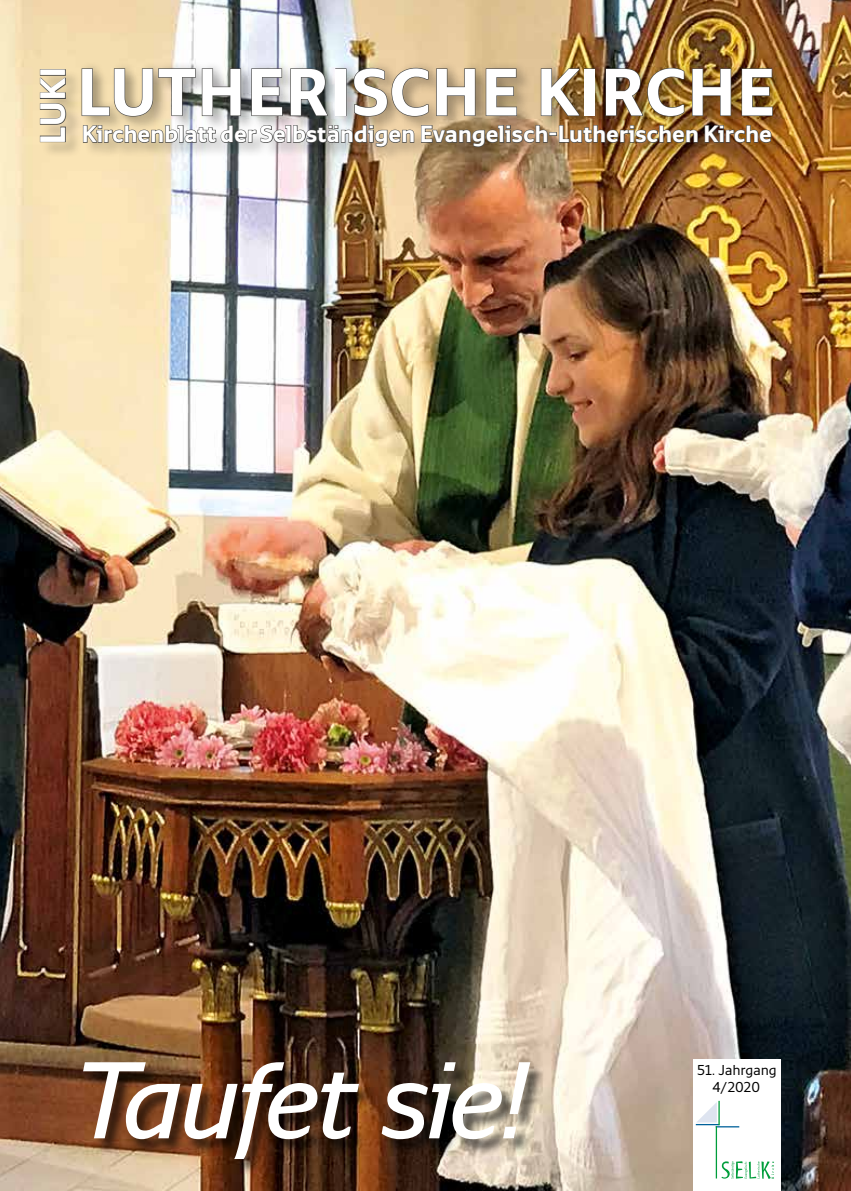
<style>
.page{position:relative;width:851px;height:1191px;background:#fff}
.page>*{position:absolute;margin:0;border:0;box-sizing:border-box;transform-origin:0 0}
.t1{font:italic 600 108px "Monitor";letter-spacing:-.04em;color:#fff}
.t2{font:700 66px "Monitor";letter-spacing:-.005em;color:#fff}
.t3{font:700 35.25px "Monitor";color:#fff}
.t4{font:700 23.25px "Monitor";letter-spacing:-.02em;color:#fff}
.t5{font:14.25px/17.1px "Monitor";letter-spacing:-.025em;color:#000;text-align:center}
</style>
<div class="page">
<img style="left:0;top:0;width:850px;height:1191px">
<div style="left:693px;top:1059px;width:87px;height:132px;background:#fff"></div>
<svg style="left:695px;top:1100px;width:44px;height:27px"></svg>
<hr style="left:715px;top:1126px;width:2px;height:52px;background:#009d3b">
<svg style="left:721px;top:1161px;width:53px;height:18px"></svg>
<div style="left:82px;top:68px;width:707px;height:95px;background:#000;opacity:.2"></div>
<div style="left:78px;top:60px;width:707px;height:65px;background:#000;opacity:.2"></div>
<svg style="left:81px;top:68px;width:160px;height:49px;background:#aca48f"></svg>
<svg style="left:251px;top:68px;width:32px;height:49px;background:#88888d"></svg>
<svg style="left:289px;top:68px;width:39px;height:49px;background:#686d6f"></svg>
<div style="left:335px;top:68px;width:11px;height:48px;border:1px solid #494948"></div>
<svg style="left:353px;top:67px;width:76px;height:50px;background:#a99475"></svg>
<svg style="left:435px;top:68px;width:41px;height:49px;background:#b09b7b"></svg>
<svg style="left:485px;top:68px;width:32px;height:49px;background:#9f8c6d"></svg>
<svg style="left:540px;top:68px;width:40px;height:49px;background:#8f754d"></svg>
<div style="left:584px;top:68px;width:11px;height:48px;border:1px solid #494948"></div>
<img style="left:604px;top:67px;width:81px;height:50px">
<img style="left:691px;top:68px;width:40px;height:49px">
<svg style="left:740px;top:68px;width:33px;height:49px;background:#7e5e29"></svg>
<img style="left:83px;top:124px;width:615px;height:24px">
<svg style="left:704px;top:125px;width:68px;height:18px"></svg>
<div style="left:84px;top:1062px;width:462px;height:113px;background:#000;opacity:.65"></div>
<div style="left:40px;top:69px;width:43px;height:89px;background:#000;opacity:.2"></div>
<svg style="left:39px;top:77px;width:28px;height:66px;background:#c5b592"></svg>
<div style="left:40px;top:69px;width:26px;height:7px;border:1px solid #494948"></div>
<h3 class="t3" style="left:31px;top:145px;width:73px;rotate:-90deg">LUKI</h3>
<h2 class="t2" style="left:76px;top:52px;width:700px">Lutherische Kirche</h2>
<p class="t4" style="left:81px;top:120px;width:692px">Kirchenblatt der Selbständigen Evangelisch-Lutherischen Kirche</p>
<h1 class="t1" style="left:74px;top:1033px;width:455px">Taufet sie!</h1>
<p class="t5" style="left:696px;top:1060px;width:81px">51. Jahrgang<br>4/2020</p>
</div>
